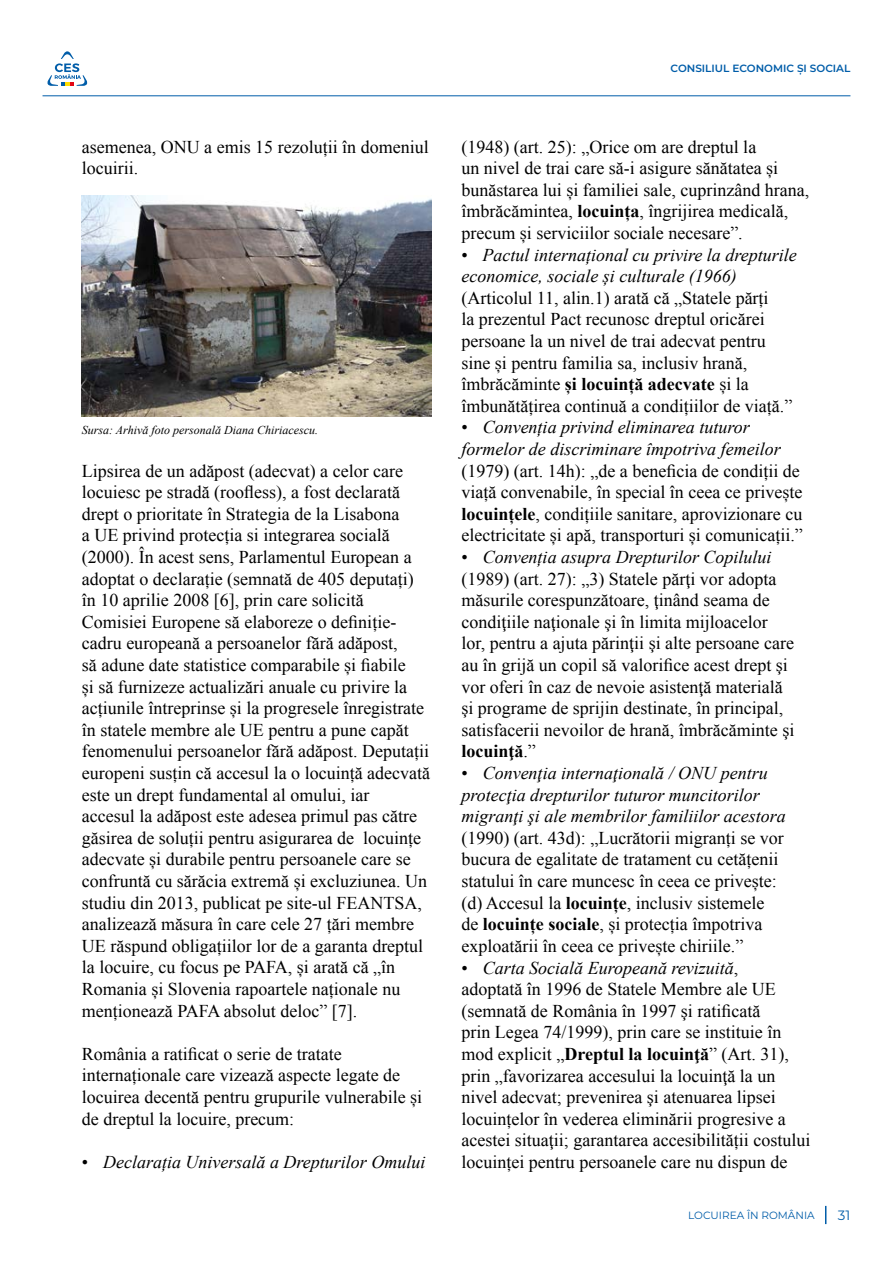
<style>
.page{position:relative;width:893px;height:1263px;background:#fff}
.page>*{position:absolute;margin:0;border:0;box-sizing:border-box;transform-origin:0 0}
.t1{font:18px/21.6px "Times New Roman";color:#000}
.t2{font:italic 18px/21.6px "Times New Roman";color:#000}
.t3{font:13.5px "Montserrat";color:#005da9}
.t4{font:italic 12px "Times New Roman";color:#000}
.t5{font:600 10.5px "Montserrat";color:#005da9}
.t6{font:10.5px "Montserrat";color:#005da9}
.s1{font-style:normal}
.s2{font-weight:700}
.s3{font-style:italic}
</style>
<div class="page">
<svg style="left:825px;top:1206px;width:1px;height:18px"></svg>
<hr style="left:43px;top:95px;width:807px;height:1px;background:#005da9">
<svg style="left:47px;top:51px;width:41px;height:35px"></svg>
<img style="left:82px;top:195px;width:350px;height:221px">
<p class="t1" style="left:82px;top:135px;width:348px">asemenea, ONU a emis 15 rezoluții în domeniul locuirii.</p>
<p class="t4" style="left:82px;top:422px;width:238px">Sursa: Arhivă foto personală Diana Chiriacescu.</p>
<p class="t1" style="left:82px;top:459px;width:350px">Lipsirea de un adăpost (adecvat) a celor care locuiesc pe stradă (roofless), a fost declarată drept o prioritate în Strategia de la Lisabona<br>a UE privind protecția si integrarea socială (2000). În acest sens, Parlamentul European a adoptat o declarație (semnată de 405 deputați) în 10 aprilie 2008 [6], prin care solicită Comisiei Europene să elaboreze o definiție&shy;cadru europeană a persoanelor fără adăpost,<br>să adune date statistice comparabile și fiabile<br>și să furnizeze actualizări anuale cu privire la acțiunile întreprinse și la progresele înregistrate în statele membre ale UE pentru a pune capăt fenomenului persoanelor fără adăpost. Deputații europeni susțin că accesul la o locuință adecvată este un drept fundamental al omului, iar<br>accesul la adăpost este adesea primul pas către găsirea de soluții pentru asigurarea de locuințe adecvate și durabile pentru persoanele care se confruntă cu sărăcia extremă și excluziunea. Un studiu din 2013, publicat pe site-ul FEANTSA, analizează măsura în care cele 27 țări membre UE răspund obligațiilor lor de a garanta dreptul la locuire, cu focus pe PAFA, și arată că „în Romania și Slovenia rapoartele naționale nu menționează PAFA absolut deloc” [7].</p>
<p class="t1" style="left:82px;top:1043px;width:342px">România a ratificat o serie de tratate internaționale care vizează aspecte legate de locuirea decentă pentru grupurile vulnerabile și de dreptul la locuire, precum:</p>
<p class="t2" style="left:82px;top:1151px;width:345px"><span class="s1">•</span> Declarația Universală a Drepturilor Omului</p>
<p class="t5" style="left:670px;top:61px;width:181px">CONSILIUL ECONOMIC ȘI SOCIAL</p>
<p class="t1" style="left:461px;top:135px;width:349px">(1948) (art. 25): „Orice om are dreptul la<br>un nivel de trai care să-i asigure sănătatea și bunăstarea lui și familiei sale, cuprinzând hrana, îmbrăcămintea, <span class="s2">locuința</span>, îngrijirea medicală, precum și serviciilor sociale necesare”.</p>
<p class="t2" style="left:461px;top:243px;width:337px"><span class="s1">•</span> Pactul internațional cu privire la drepturile economice, sociale și culturale (1966)</p>
<p class="t1" style="left:461px;top:287px;width:332px">(Articolul 11, alin.1) arată că „Statele părți<br>la prezentul Pact recunosc dreptul oricărei persoane la un nivel de trai adecvat pentru sine și pentru familia sa, inclusiv hrană, îmbrăcăminte <span class="s2">și locuință adecvate</span> și la îmbunătățirea continuă a condițiilor de viață.”</p>
<p class="t2" style="left:461px;top:416px;width:321px"><span class="s1">•</span> Convenția privind eliminarea tuturor formelor de discriminare împotriva femeilor</p>
<p class="t1" style="left:461px;top:459px;width:343px">(1979) (art. 14h): „de a beneficia de condiții de viață convenabile, în special în ceea ce privește <span class="s2">locuințele</span>, condițiile sanitare, aprovizionare cu electricitate și apă, transporturi și comunicații.”</p>
<p class="t1" style="left:461px;top:546px;width:334px">• <span class="s3">Convenția asupra Drepturilor Copilului </span>(1989) (art. 27): „3) Statele părţi vor adopta măsurile corespunzătoare, ţinând seama de condiţiile naţionale şi în limita mijloacelor lor, pentru a ajuta părinţii şi alte persoane care au în grijă un copil să valorifice acest drept şi vor oferi în caz de nevoie asistenţă materială şi programe de sprijin destinate, în principal, satisfacerii nevoilor de hrană, îmbrăcăminte şi <span class="s2">locuinţă</span>.”</p>
<p class="t2" style="left:461px;top:762px;width:326px"><span class="s1">•</span> Convenţia internaţională / ONU pentru protecţia drepturilor tuturor muncitorilor migranţi şi ale membrilor familiilor acestora</p>
<p class="t1" style="left:461px;top:827px;width:324px">(1990) (art. 43d): „Lucrătorii migranți se vor bucura de egalitate de tratament cu cetățenii statului în care muncesc în ceea ce privește: (d) Accesul la <span class="s2">locuințe</span>, inclusiv sistemele de <span class="s2">locuințe sociale</span>, și protecția împotriva exploatării în ceea ce privește chiriile.”</p>
<p class="t1" style="left:461px;top:956px;width:350px">• <span class="s3">Carta Socială Europeană revizuită</span>,<br>adoptată în 1996 de Statele Membre ale UE (semnată de România în 1997 şi ratificată<br>prin Legea 74/1999), prin care se instituie în mod explicit „<span class="s2">Dreptul la locuinţă</span>” (Art. 31), prin „favorizarea accesului la locuinţă la un nivel adecvat; prevenirea şi atenuarea lipsei locuințelor în vederea eliminării progresive a acestei situaţii; garantarea accesibilității costului locuinței pentru persoanele care nu dispun de</p>
<p class="t6" style="left:688px;top:1208px;width:128px">LOCUIREA ÎN ROMÂNIA</p>
<p class="t3" style="left:838px;top:1207px;width:14px">31</p>
</div>
